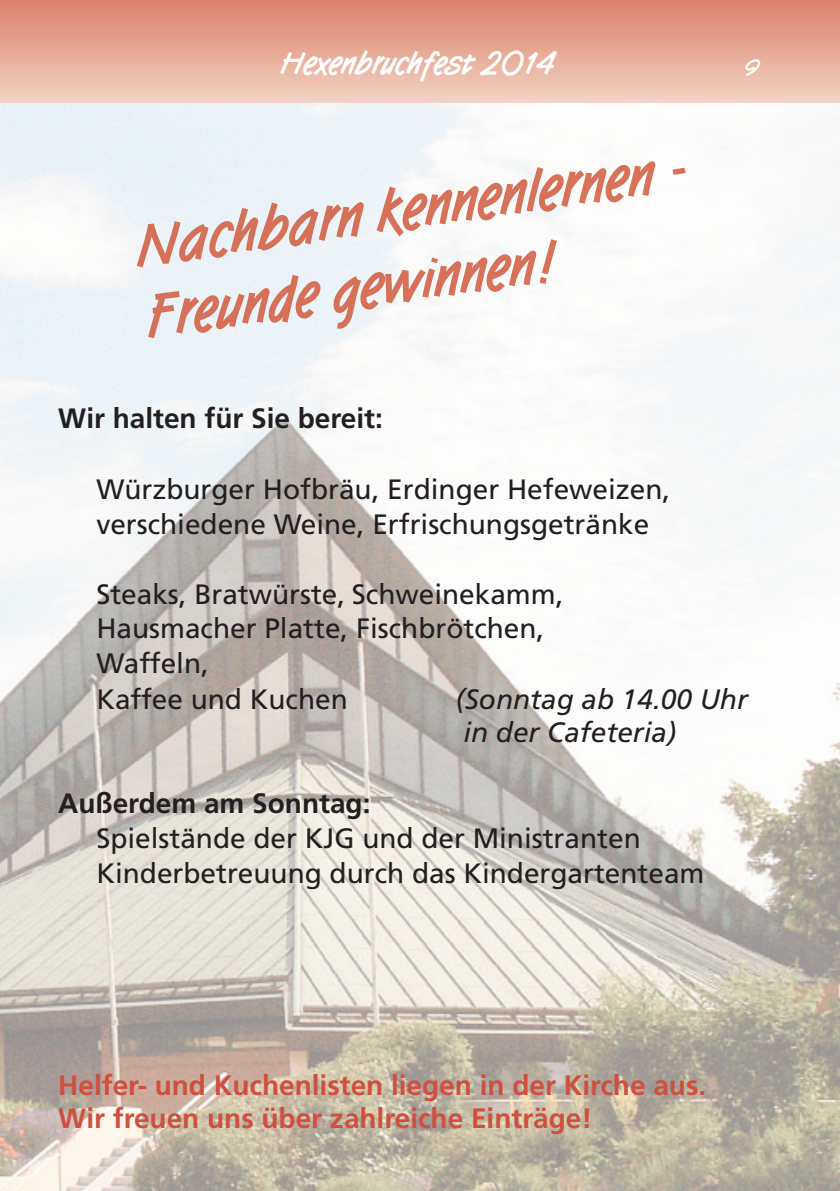
<style>
.page{position:relative;width:840px;height:1191px;background:#fff}
.page>*{position:absolute;margin:0;border:0;box-sizing:border-box;transform-origin:0 0}
.t1{font:700 32px "Tomboy";color:#fff}
.t2{font:28px/34.8px "Frutiger";color:#231f20}
.t3{font:700 28px/33.6px "Frutiger";color:#d04f3e}
.t4{font:700 28px "Frutiger";color:#231f20}
.t5{font:italic 28px/33.6px "Frutiger";color:#231f20}
.t6{font:700 22px "Tomboy";color:#fff}
</style>
<div class="page">
<img style="left:0;top:102px;width:839px;height:1089px">
<div style="left:0;top:0;width:839px;height:102px;background:linear-gradient(to bottom,#db8167,#f2d1c2)"></div>
<div style="left:0;top:0;width:17px;height:102px;background:linear-gradient(to bottom,#db8167,#f2d1c2)"></div>
<img style="left:137px;top:186px;width:290px;height:81px">
<img style="left:148px;top:271px;width:255px;height:67px">
<p class="t1" style="left:281px;top:44px;width:276px">Hexenbruchfest 2014</p>
<p class="t6" style="left:744px;top:55px;width:17px">9</p>
<p class="t4" style="left:58px;top:407px;width:326px">Wir halten für Sie bereit:</p>
<p class="t2" style="left:96px;top:473px;width:575px">Würzburger Hofbräu, Erdinger Hefeweizen, verschiedene Weine, Erfrischungsgetränke</p>
<p class="t2" style="left:96px;top:579px;width:468px">Steaks, Bratwürste, Schweinekamm,<br>Hausmacher Platte, Fischbrötchen,<br>Waffeln,<br>Kaffee und Kuchen</p>
<p class="t5" style="left:455px;top:684px;width:294px">(Sonntag ab 14.00 Uhr in der Cafeteria)</p>
<p class="t4" style="left:58px;top:791px;width:313px">Außerdem am Sonntag:</p>
<p class="t2" style="left:96px;top:822px;width:609px">Spielstände der KJG und der Ministranten<br>Kinderbetreuung durch das Kindergartenteam</p>
<p class="t3" style="left:58px;top:1070px;width:649px">Helfer- und Kuchenlisten liegen in der Kirche aus.<br>Wir freuen uns über zahlreiche Einträge!</p>
</div>
